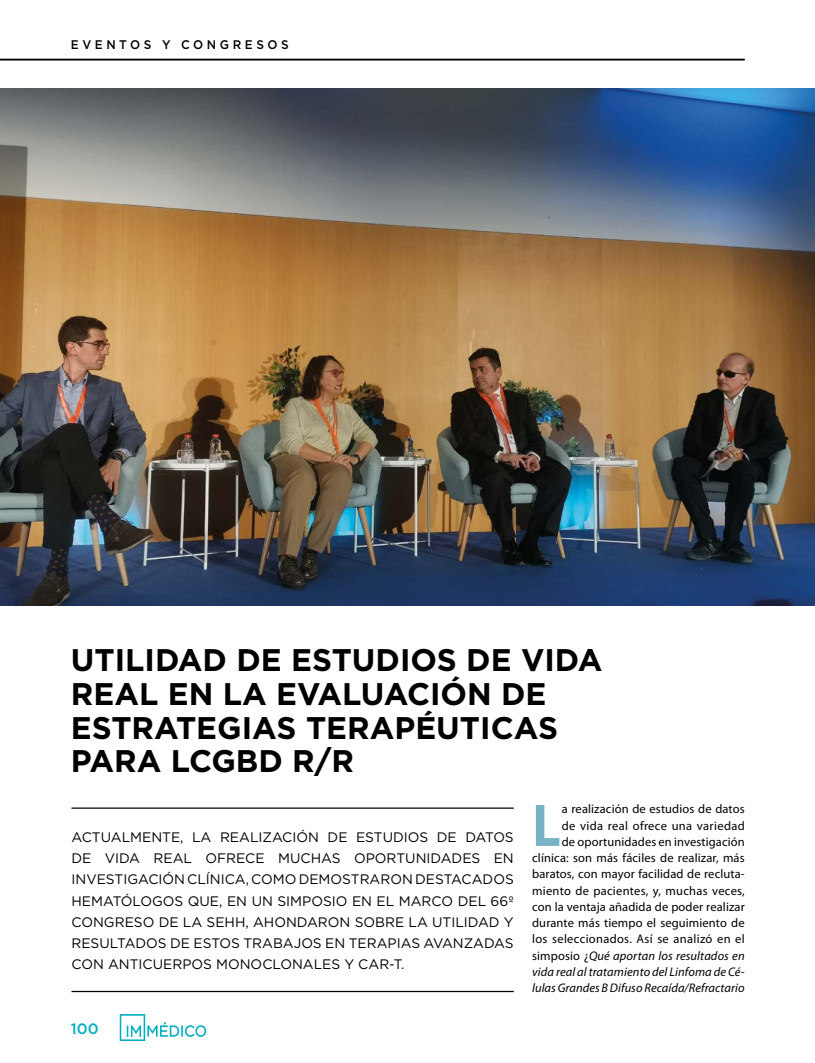
<style>
.page{position:relative;width:815px;height:1063px;background:#fff}
.page>*{position:absolute;margin:0;border:0;box-sizing:border-box;transform-origin:0 0}
.t1{font:700 60.75px "Myriad Pro";color:#75b3c5;scale:.92 1}
.t2{font:700 31.25px/33.8px "Gotham";color:#000}
.t3{font:500 15px "Gotham";color:#00aec3}
.t4{font:13.75px/21.2px "Gotham";color:#000;text-align:justify}
.t5{font:12.5px/16.2px "Myriad Pro";letter-spacing:.01em;color:#000;text-align:right}
.t6{font:500 12.5px "Gotham";letter-spacing:.3em;color:#000;scale:.95 1}
.s1{font-style:italic}
</style>
<div class="page">
<svg style="left:120px;top:1014px;width:86px;height:27px"></svg>
<hr style="left:0;top:59px;width:744px;height:2px;background:#000">
<hr style="left:71px;top:808px;width:443px;height:1px;background:#000">
<hr style="left:71px;top:991px;width:443px;height:1px;background:#000">
<img style="left:0;top:89px;width:815px;height:517px">
<p class="t6" style="left:71px;top:37px;width:231px">EVENTOS Y CONGRESOS</p>
<h2 class="t2" style="left:71px;top:643px;width:533px">UTILIDAD DE ESTUDIOS DE VIDA<br>REAL EN LA EVALUACIÓN DE<br>ESTRATEGIAS TERAPÉUTICAS<br>PARA LCGBD R/R</h2>
<p class="t4" style="left:71px;top:826px;width:444px">ACTUALMENTE, LA REALIZACIÓN DE ESTUDIOS DE DATOS DE VIDA REAL OFRECE MUCHAS OPORTUNIDADES EN INVESTIGACIÓN CLÍNICA, COMO DEMOSTRARON DESTACADOS HEMATÓLOGOS QUE, EN UN SIMPOSIO EN EL MARCO DEL 66º CONGRESO DE LA SEHH, AHONDARON SOBRE LA UTILIDAD Y RESULTADOS DE ESTOS TRABAJOS EN TERAPIAS AVANZADAS CON ANTICUERPOS MONOCLONALES Y CAR-T.</p>
<p class="t3" style="left:71px;top:1018px;width:29px">100</p>
<p class="t5" style="left:532px;top:801px;width:214px">a realización de estudios de datos<br>de vida real ofrece una variedad<br>de oportunidades en investigación clínica: son más fáciles de realizar, más baratos, con mayor facilidad de recluta&shy;miento de pacientes, y, muchas veces, con la ventaja añadida de poder realizar durante más tiempo el seguimiento de los seleccionados. Así se analizó en el simposio ¿<span class="s1">Qué aportan los resultados en vida real al tratamiento del Linfoma de Cé&shy;lulas Grandes B Difuso Recaída/Refractario</span></p>
<h1 class="t1" style="left:532px;top:786px;width:33px">L</h1>
</div>
